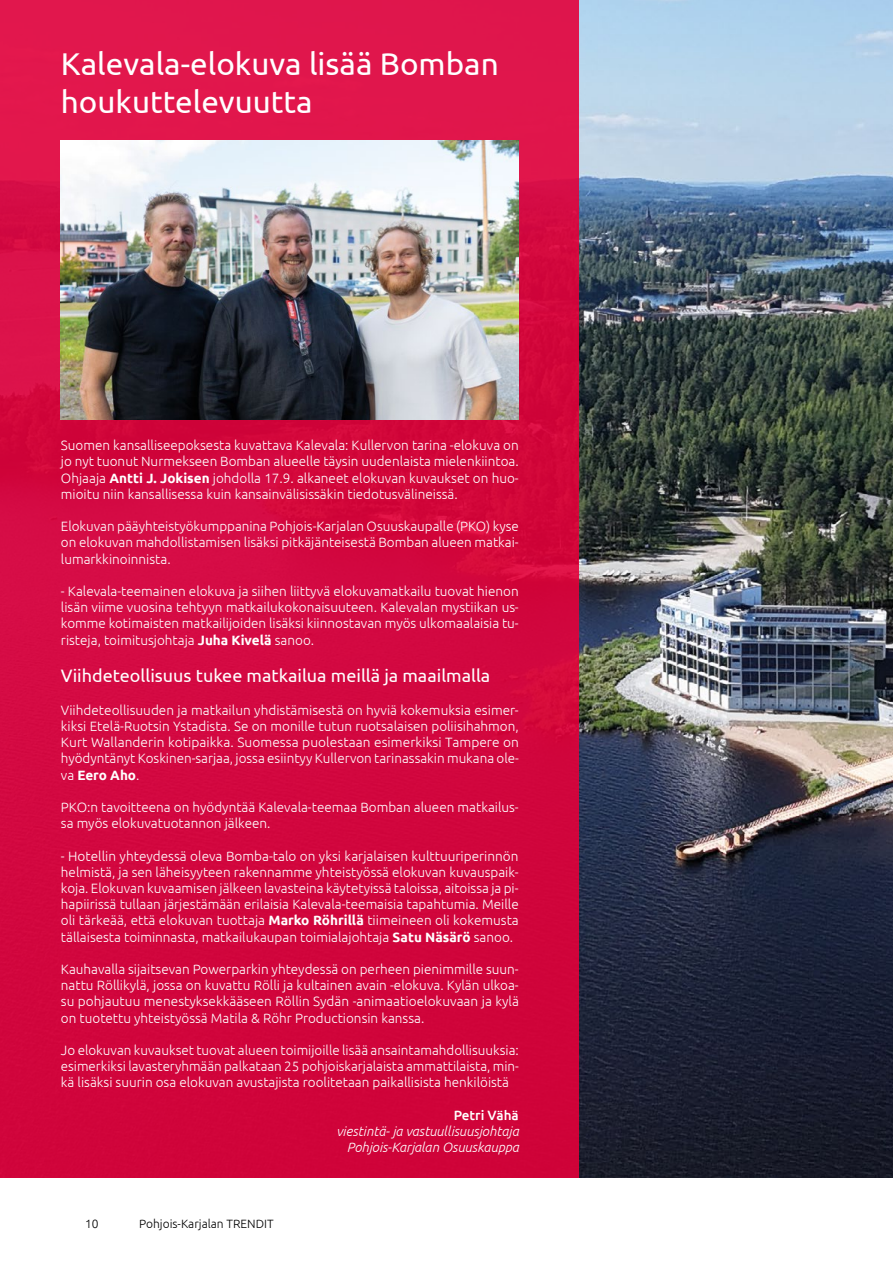
<style>
.page{position:relative;width:893px;height:1263px;background:#fff}
.page>*{position:absolute;margin:0;border:0;box-sizing:border-box;transform-origin:0 0}
.t1{font:31.5px/37.8px "Ubuntu";color:#fff}
.t2{font:18px "Ubuntu";color:#fff}
.leipis{font:300 13.5px/16.2px "Ubuntu";color:#fff;text-align:justify}
.leipis-2{font:italic 300 13.5px "Ubuntu";color:#fff}
.leipis-3{font:500 13.5px "Ubuntu";color:#fff}
.t3{font:300 12px "Ubuntu";color:#000}
.s1{font-weight:700}
</style>
<div class="page">
<img style="left:578px;top:0;width:315px;height:1178px">
<div style="left:0;top:0;width:578px;height:1178px;background:linear-gradient(to bottom,#dc154a,#cd0138)"></div>
<img style="left:61px;top:140px;width:458px;height:280px">
<h1 class="t1" style="left:61px;top:44px;width:439px">Kalevala-elokuva lisää Bomban houkuttelevuutta</h1>
<p class="leipis" style="left:61px;top:437px;width:459px">Suomen kansalliseepoksesta kuvattava Kalevala: Kullervon tarina -elokuva on jo nyt tuonut Nurmekseen Bomban alueelle täysin uudenlaista mielenkiintoa.<br>Ohjaaja <span class="s1">Antti J. Jokisen</span> johdolla 17.9. alkaneet elokuvan kuvaukset on huo&shy;mioitu niin kansallisessa kuin kansainvälisissäkin tiedotusvälineissä.</p>
<p class="leipis" style="left:61px;top:518px;width:459px">Elokuvan pääyhteistyökumppanina Pohjois-Karjalan Osuuskaupalle (PKO) kyse on elokuvan mahdollistamisen lisäksi pitkäjänteisestä Bomban alueen matkai&shy;lumarkkinoinnista.</p>
<p class="leipis" style="left:61px;top:583px;width:459px">- Kalevala-teemainen elokuva ja siihen liittyvä elokuvamatkailu tuovat hienon lisän viime vuosina tehtyyn matkailukokonaisuuteen. Kalevalan mystiikan us&shy;komme kotimaisten matkailijoiden lisäksi kiinnostavan myös ulkomaalaisia tu&shy;risteja, toimitusjohtaja <span class="s1">Juha Kivelä</span> sanoo.</p>
<h2 class="t2" style="left:61px;top:665px;width:431px">Viihdeteollisuus tukee matkailua meillä ja maailmalla</h2>
<p class="leipis" style="left:61px;top:701px;width:460px">Viihdeteollisuuden ja matkailun yhdistämisestä on hyviä kokemuksia esimer&shy;kiksi Etelä-Ruotsin Ystadista. Se on monille tutun ruotsalaisen poliisihahmon, Kurt Wallanderin kotipaikka. Suomessa puolestaan esimerkiksi Tampere on hyödyntänyt Koskinen-sarjaa, jossa esiintyy Kullervon tarinassakin mukana ole&shy;va <span class="s1">Eero Aho</span>.</p>
<p class="leipis" style="left:61px;top:799px;width:459px">PKO:n tavoitteena on hyödyntää Kalevala-teemaa Bomban alueen matkailus&shy;sa myös elokuvatuotannon jälkeen.</p>
<p class="leipis" style="left:61px;top:847px;width:459px">- Hotellin yhteydessä oleva Bomba-talo on yksi karjalaisen kulttuuriperinnön helmistä, ja sen läheisyyteen rakennamme yhteistyössä elokuvan kuvauspaik&shy;koja. Elokuvan kuvaamisen jälkeen lavasteina käytetyissä taloissa, aitoissa ja pi&shy;hapiirissä tullaan järjestämään erilaisia Kalevala-teemaisia tapahtumia. Meille oli tärkeää, että elokuvan tuottaja <span class="s1">Marko Röhrillä</span> tiimeineen oli kokemusta tällaisesta toiminnasta, matkailukaupan toimialajohtaja <span class="s1">Satu Näsärö</span> sanoo.</p>
<p class="leipis" style="left:61px;top:961px;width:460px">Kauhavalla sijaitsevan Powerparkin yhteydessä on perheen pienimmille suun&shy;nattu Röllikylä, jossa on kuvattu Rölli ja kultainen avain -elokuva. Kylän ulkoa&shy;su pohjautuu menestyksekkääseen Röllin Sydän -animaatioelokuvaan ja kylä on tuotettu yhteistyössä Matila &amp; Röhr Productionsin kanssa.</p>
<p class="leipis" style="left:61px;top:1042px;width:459px">Jo elokuvan kuvaukset tuovat alueen toimijoille lisää ansaintamahdollisuuksia: esimerkiksi lavasteryhmään palkataan 25 pohjoiskarjalaista ammattilaista, min&shy;kä lisäksi suurin osa elokuvan avustajista roolitetaan paikallisista henkilöistä</p>
<p class="leipis-3" style="left:454px;top:1106px;width:66px">Petri Vähä</p>
<p class="leipis-2" style="left:336px;top:1123px;width:184px">viestintä- ja vastuullisuusjohtaja</p>
<p class="leipis-2" style="left:347px;top:1139px;width:174px">Pohjois-Karjalan Osuuskauppa</p>
<p class="t3" style="left:85px;top:1216px;width:15px">10</p>
<p class="t3" style="left:139px;top:1216px;width:136px">Pohjois-Karjalan TRENDIT</p>
</div>
